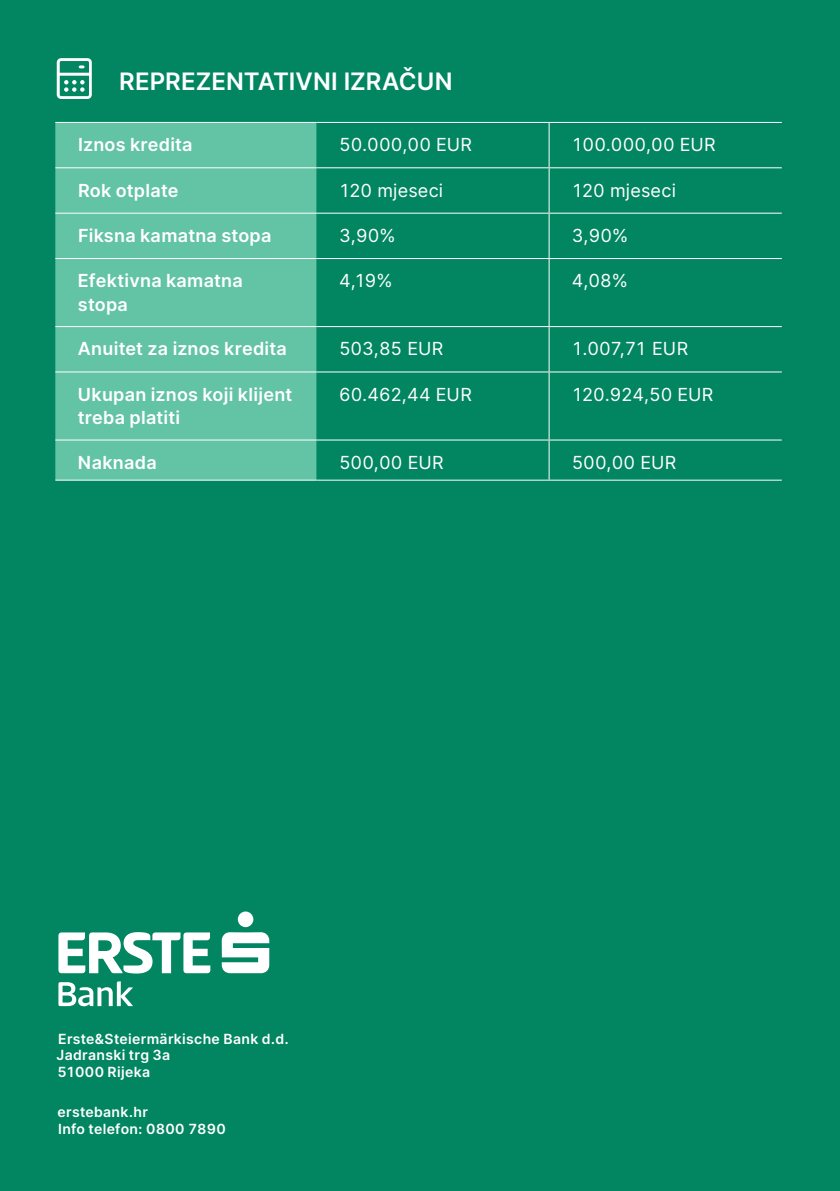
<style>
.page{position:relative;width:840px;height:1191px;background:#fff}
.page>*{position:absolute;margin:0;border:0;box-sizing:border-box;transform-origin:0 0}
.t1{font:600 24px "Inter";color:#fff}
.t2{font:600 18px/23.4px "Inter";letter-spacing:.01em;color:#fff}
.t3{font:18px "Inter";letter-spacing:.01em;color:#fff}
.t4{font:18px "Inter";letter-spacing:-.02em;color:#fff}
.t5{font:600 14px/16.8px "Inter";letter-spacing:.025em;color:#fff}
</style>
<div class="page">
<div style="left:0;top:0;width:839px;height:1191px;background:#028661"></div>
<svg style="left:58px;top:932px;width:152px;height:41px"></svg>
<svg style="left:221px;top:932px;width:48px;height:41px"></svg>
<div style="left:238px;top:911px;width:15px;height:16px;background:#fff;border-radius:50%"></div>
<svg style="left:58px;top:981px;width:75px;height:25px"></svg>
<div style="left:55px;top:123px;width:261px;height:356px;background:#62c3a5"></div>
<hr style="left:55px;top:122px;width:261px;height:1px;background:#fff">
<hr style="left:316px;top:122px;width:233px;height:1px;background:#fff">
<hr style="left:549px;top:122px;width:232px;height:1px;background:#fff">
<hr style="left:548px;top:123px;width:1px;height:44px;background:#fff">
<hr style="left:55px;top:167px;width:261px;height:1px;background:#fff">
<hr style="left:316px;top:167px;width:233px;height:1px;background:#fff">
<hr style="left:549px;top:167px;width:232px;height:1px;background:#fff">
<hr style="left:548px;top:168px;width:1px;height:45px;background:#fff">
<hr style="left:55px;top:213px;width:261px;height:1px;background:#fff">
<hr style="left:316px;top:213px;width:233px;height:1px;background:#fff">
<hr style="left:549px;top:213px;width:232px;height:1px;background:#fff">
<hr style="left:548px;top:214px;width:1px;height:44px;background:#fff">
<hr style="left:55px;top:258px;width:261px;height:1px;background:#fff">
<hr style="left:316px;top:258px;width:233px;height:1px;background:#fff">
<hr style="left:549px;top:258px;width:232px;height:1px;background:#fff">
<hr style="left:548px;top:259px;width:1px;height:67px;background:#fff">
<hr style="left:55px;top:326px;width:261px;height:1px;background:#fff">
<hr style="left:316px;top:326px;width:233px;height:1px;background:#fff">
<hr style="left:549px;top:326px;width:232px;height:1px;background:#fff">
<hr style="left:548px;top:327px;width:1px;height:44px;background:#fff">
<hr style="left:55px;top:371px;width:261px;height:1px;background:#fff">
<hr style="left:316px;top:371px;width:233px;height:1px;background:#fff">
<hr style="left:549px;top:371px;width:232px;height:1px;background:#fff">
<hr style="left:548px;top:372px;width:1px;height:67px;background:#fff">
<hr style="left:55px;top:439px;width:261px;height:1px;background:#fff">
<hr style="left:316px;top:439px;width:233px;height:1px;background:#fff">
<hr style="left:549px;top:439px;width:232px;height:1px;background:#fff">
<hr style="left:548px;top:440px;width:1px;height:39px;background:#fff">
<hr style="left:55px;top:479px;width:261px;height:1px;background:#fff">
<hr style="left:316px;top:479px;width:233px;height:1px;background:#fff">
<hr style="left:549px;top:479px;width:232px;height:1px;background:#fff">
<svg style="left:57px;top:58px;width:35px;height:41px"></svg>
<h1 class="t1" style="left:119px;top:63px;width:334px">REPREZENTATIVNI IZRAČUN</h1>
<p class="t2" style="left:78px;top:132px;width:116px">Iznos kredita</p>
<p class="t3" style="left:339px;top:132px;width:134px">50.000,00 EUR</p>
<p class="t3" style="left:571px;top:132px;width:145px">100.000,00 EUR</p>
<p class="t2" style="left:78px;top:178px;width:102px">Rok otplate</p>
<p class="t3" style="left:339px;top:177px;width:106px">120 mjeseci</p>
<p class="t3" style="left:571px;top:177px;width:106px">120 mjeseci</p>
<p class="t2" style="left:78px;top:223px;width:195px">Fiksna kamatna stopa</p>
<p class="t3" style="left:339px;top:222px;width:58px">3,90%</p>
<p class="t3" style="left:571px;top:222px;width:58px">3,90%</p>
<p class="t2" style="left:78px;top:268px;width:166px">Efektivna kamatna stopa</p>
<p class="t3" style="left:339px;top:268px;width:55px">4,19%</p>
<p class="t3" style="left:571px;top:268px;width:58px">4,08%</p>
<p class="t2" style="left:78px;top:337px;width:210px">Anuitet za iznos kredita</p>
<p class="t3" style="left:339px;top:336px;width:106px">503,85 EUR</p>
<p class="t3" style="left:571px;top:336px;width:118px">1.007,71 EUR</p>
<p class="t2" style="left:78px;top:382px;width:216px">Ukupan iznos koji klijent treba platiti</p>
<p class="t3" style="left:339px;top:381px;width:134px">60.462,44 EUR</p>
<p class="t4" style="left:571px;top:381px;width:143px">120.924,50 EUR</p>
<p class="t2" style="left:78px;top:450px;width:80px">Naknada</p>
<p class="t3" style="left:339px;top:449px;width:106px">500,00 EUR</p>
<p class="t3" style="left:571px;top:449px;width:106px">500,00 EUR</p>
<p class="t5" style="left:56px;top:1029px;width:234px">Erste&amp;Steiermärkische Bank d.d.<br>Jadranski trg 3a<br>51000 Rijeka</p>
<p class="t5" style="left:57px;top:1103px;width:170px">erstebank.hr<br>Info telefon: 0800 7890</p>
</div>
